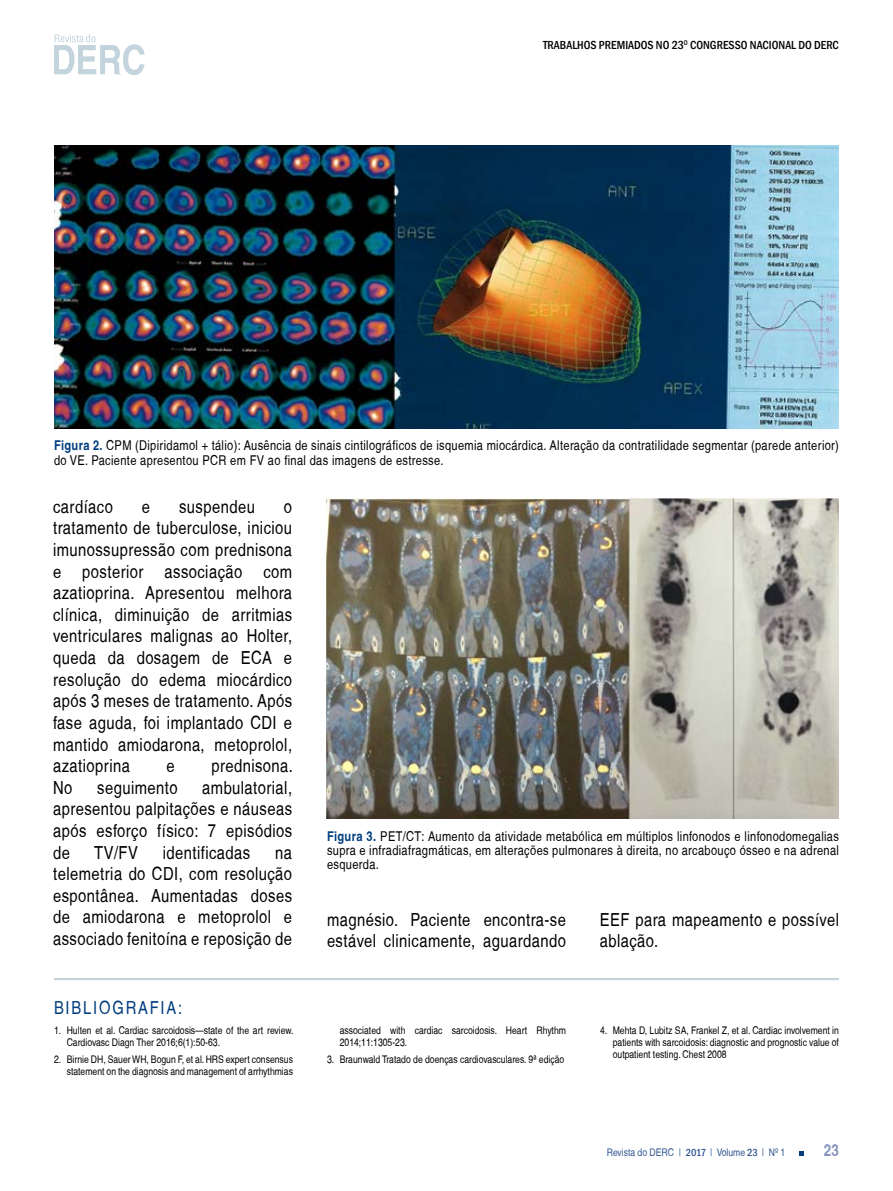
<style>
.page{position:relative;width:893px;height:1191px;background:#fff}
.page>*{position:absolute;margin:0;border:0;box-sizing:border-box;transform-origin:0 0}
.t1{font:condensed 18px/21.6px "Helvetica";letter-spacing:.025em;color:#000;text-align:justify}
.t2{font:condensed 18px "Helvetica";letter-spacing:.1em;color:#003e7e}
.t3{font:700 condensed 16.5px "Helvetica";color:#8896bf}
.t4{font:condensed 13.5px/14.4px "Helvetica";letter-spacing:.025em;color:#000}
.t5{font:500 condensed 12px "Franklin Gothic";color:#000}
.t6{font:condensed 10.5px/12px "Helvetica";color:#000}
.t7{font:condensed 10.5px "Helvetica";color:#325691}
.s1{font-weight:700;color:#003e7e}
.s2{font-family:"Franklin Gothic";font-weight:500}
</style>
<div class="page">
<svg style="left:799px;top:1151px;width:4px;height:4px"></svg>
<svg style="left:54px;top:34px;width:91px;height:41px"></svg>
<img style="left:55px;top:145px;width:783px;height:284px">
<img style="left:326px;top:499px;width:512px;height:320px">
<hr style="left:54px;top:978px;width:785px;height:2px;background:#c3d4dd">
<p class="t5" style="left:543px;top:37px;width:297px">TRABALHOS PREMIADOS NO 23<sup>O</sup> CONGRESSO NACIONAL DO DERC</p>
<p class="t4" style="left:54px;top:438px;width:786px"><span class="s1">Figura 2.</span> CPM (Dipiridamol + tálio): Ausência de sinais cintilográficos de isquemia miocárdica. Alteração da contratilidade segmentar (parede anterior) do VE. Paciente apresentou PCR em FV ao final das imagens de estresse.</p>
<p class="t1" style="left:53px;top:495px;width:61px">cardíaco</p>
<p class="t1" style="left:142px;top:495px;width:10px">e</p>
<p class="t1" style="left:179px;top:495px;width:77px">suspendeu</p>
<p class="t1" style="left:53px;top:495px;width:240px;text-indent:231px">o tratamento de tuberculose, iniciou imunossupressão com prednisona e posterior associação com azatioprina. Apresentou melhora clínica, diminuição de arritmias ventriculares malignas ao Holter, queda da dosagem de ECA e resolução do edema miocárdico após 3 meses de tratamento. Após fase aguda, foi implantado CDI e mantido amiodarona, metoprolol, azatioprina</p>
<p class="t1" style="left:167px;top:755px;width:10px">e</p>
<p class="t1" style="left:211px;top:755px;width:83px">prednisona.</p>
<p class="t1" style="left:53px;top:776px;width:240px;text-indent:149px">ambulatorial, apresentou palpitações e náuseas após esforço físico: 7 episódios de</p>
<p class="t1" style="left:53px;top:776px;width:21px">No</p>
<p class="t1" style="left:97px;top:776px;width:82px">seguimento</p>
<p class="t1" style="left:94px;top:841px;width:45px">TV/FV</p>
<p class="t1" style="left:163px;top:841px;width:89px">identificadas</p>
<p class="t1" style="left:53px;top:841px;width:240px;text-indent:222px">na telemetria do CDI, com resolução espontânea. Aumentadas doses de amiodarona e metoprolol e associado fenitoína e reposição de</p>
<p class="t2" style="left:54px;top:997px;width:130px">BIBLIOGRAFIA:</p>
<p class="t6" style="left:67px;top:1024px;width:228px;text-indent:-13px">1. Hulten et al. Cardiac sarcoidosis—state of the art review.<br>Cardiovasc Diagn Ther 2016;6(1):50-63.</p>
<p class="t6" style="left:54px;top:1052px;width:240px;text-align:right">2. Birnie DH, Sauer WH, Bogun F, et al. HRS expert consensus statement on the diagnosis and management of arrhythmias</p>
<p class="t4" style="left:327px;top:828px;width:513px;text-align:justify"><span class="s1">Figura 3.</span> PET/CT: Aumento da atividade metabólica em múltiplos linfonodos e linfonodomegalias supra e infradiafragmáticas, em alterações pulmonares à direita, no arcabouço ósseo e na adrenal esquerda.</p>
<p class="t1" style="left:327px;top:908px;width:240px">magnésio. Paciente encontra-se estável clinicamente, aguardando</p>
<p class="t1" style="left:600px;top:908px;width:240px">EEF para mapeamento e possível ablação.</p>
<p class="t6" style="left:340px;top:1024px;width:228px">associated with cardiac sarcoidosis. Heart Rhythm<br>2014;11:1305-23.</p>
<p class="t6" style="left:327px;top:1052px;width:239px">3. Braunwald Tratado de doenças cardiovasculares. 9ª edição</p>
<p class="t6" style="left:613px;top:1024px;width:228px;text-align:justify;text-indent:-13px">4. Mehta D, Lubitz SA, Frankel Z, et al. Cardiac involvement in patients with sarcoidosis: diagnostic and prognostic value of outpatient testing. Chest 2008</p>
<p class="t7" style="left:607px;top:1146px;width:180px">Revista do DERC | <span class="s2">2017</span> | Volume <span class="s2">23</span> | Nº 1</p>
<p class="t3" style="left:824px;top:1140px;width:17px">23</p>
</div>
